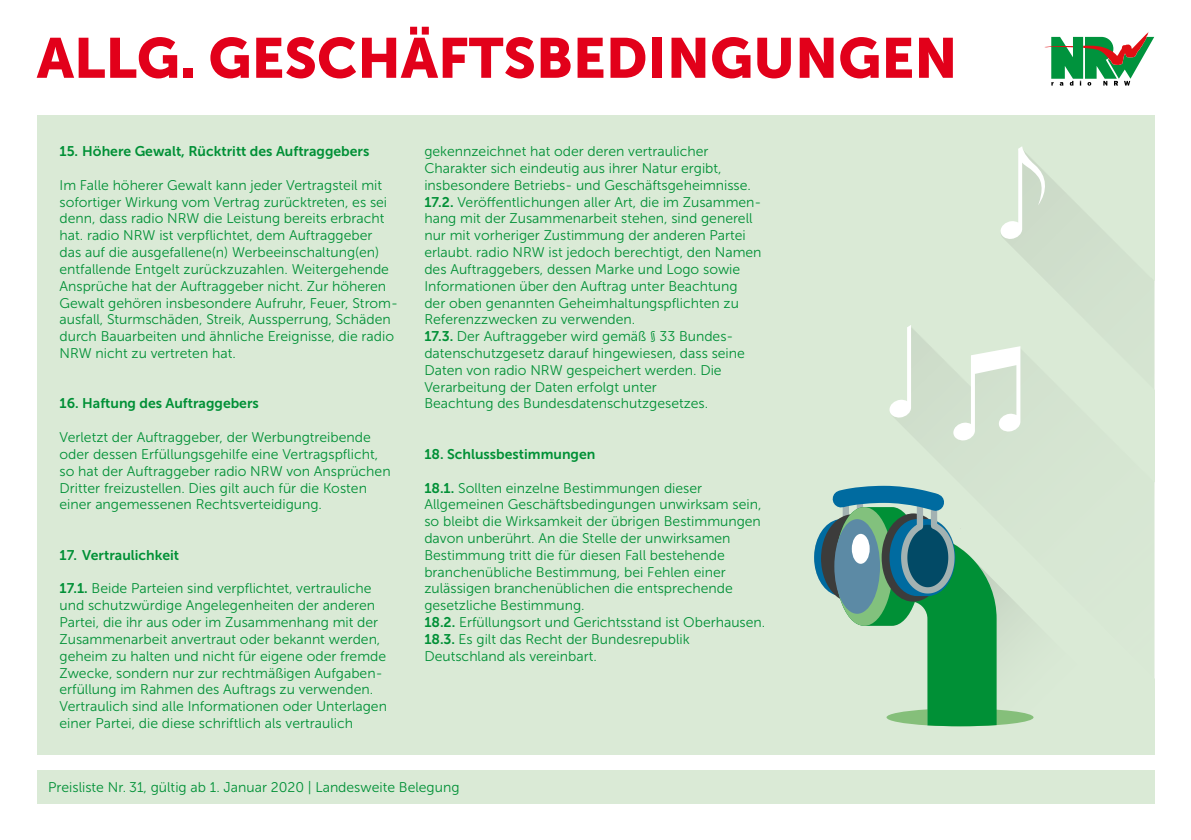
<style>
.page{position:relative;width:1191px;height:840px;background:#fff}
.page>*{position:absolute;margin:0;border:0;box-sizing:border-box;transform-origin:0 0}
.t1{font:56px "Museo Sans 900";color:#e2001a}
.t2{font:14px/16.8px "Museo Sans 300";color:#009036}
.t3{font:14px "Museo Sans 700";color:#009036}
.s1{font-family:"Museo Sans 700"}
</style>
<div class="page">
<svg style="left:1044px;top:32px;width:110px;height:54px"></svg>
<div style="left:37px;top:769px;width:1117px;height:33px;background:#daead6"></div>
<div style="left:37px;top:116px;width:1117px;height:638px;background:#daead6"></div>
<img style="left:1154px;top:280px;width:1px;height:109px">
<img style="left:1154px;top:482px;width:1px;height:196px">
<svg style="left:953px;top:346px;width:67px;height:94px"></svg>
<svg style="left:889px;top:325px;width:22px;height:93px"></svg>
<svg style="left:1000px;top:146px;width:48px;height:93px"></svg>
<svg style="left:814px;top:485px;width:219px;height:241px"></svg>
<h1 class="t1" style="left:37px;top:26px;width:922px">ALLG. GESCHÄFTSBEDINGUNGEN</h1>
<p class="t3" style="left:60px;top:143px;width:311px">15. Höhere Gewalt, Rücktritt des Auftraggebers</p>
<p class="t2" style="left:60px;top:176px;width:340px">Im Falle höherer Gewalt kann jeder Vertragsteil mit sofortiger Wirkung vom Vertrag zurücktreten, es sei denn, dass radio NRW die Leistung bereits erbracht hat. radio NRW ist verpflichtet, dem Auftraggeber<br>das auf die ausgefallene(n) Werbeeinschaltung(en) entfallende Entgelt zurückzuzahlen. Weitergehende Ansprüche hat der Auftraggeber nicht. Zur höheren Gewalt gehören insbesondere Aufruhr, Feuer, Strom&shy;ausfall, Sturmschäden, Streik, Aussperrung, Schäden durch Bauarbeiten und ähnliche Ereignisse, die radio NRW nicht zu vertreten hat.</p>
<p class="t3" style="left:60px;top:395px;width:201px">16. Haftung des Auftraggebers</p>
<p class="t2" style="left:60px;top:428px;width:332px">Verletzt der Auftraggeber, der Werbungtreibende oder dessen Erfüllungsgehilfe eine Vertragspflicht, so hat der Auftraggeber radio NRW von Ansprüchen Dritter freizustellen. Dies gilt auch für die Kosten einer angemessenen Rechtsverteidigung.</p>
<p class="t3" style="left:60px;top:547px;width:121px">17. Vertraulichkeit</p>
<p class="t2" style="left:60px;top:580px;width:329px"><span class="s1">17.1.</span> Beide Parteien sind verpflichtet, vertrauliche und schutzwürdige Angelegenheiten der anderen Partei, die ihr aus oder im Zusammenhang mit der Zusammen arbeit anvertraut oder bekannt werden, geheim zu halten und nicht für eigene oder fremde Zwecke, sondern nur zur rechtmäßigen Aufgaben&shy;erfüllung im Rahmen des Auftrags zu verwenden.<br>Vertraulich sind alle Informationen oder Unterlagen einer Partei, die diese schriftlich als vertraulich</p>
<p class="t2" style="left:424px;top:143px;width:339px">gekennzeichnet hat oder deren vertraulicher Charakter sich eindeutig aus ihrer Natur ergibt, insbesondere Betriebs- und Geschäftsgeheimnisse.<br><span class="s1">17.2.</span> Veröffentlichungen aller Art, die im Zusammen&shy;hang mit der Zusammenarbeit stehen, sind generell nur mit vorheriger Zustimmung der anderen Partei erlaubt. radio NRW ist jedoch berechtigt, den Namen des Auftraggebers, dessen Marke und Logo sowie Informationen über den Auftrag unter Beachtung der oben genannten Geheimhaltungspflichten zu Referenz zwecken zu verwenden.<br><span class="s1">17.3.</span> Der Auftraggeber wird gemäß § 33 Bundes&shy;datenschutzgesetz darauf hingewiesen, dass seine Daten von radio NRW gespeichert werden. Die Verarbeitung der Daten erfolgt unter<br>Beachtung des Bundesdatenschutzgesetzes.</p>
<p class="t3" style="left:424px;top:446px;width:172px">18. Schlussbestimmungen</p>
<p class="t2" style="left:424px;top:479px;width:342px"><span class="s1">18.1.</span> Sollten einzelne Bestimmungen dieser Allgemeinen Geschäftsbedingungen unwirksam sein, so bleibt die Wirksamkeit der übrigen Bestimmungen davon unberührt. An die Stelle der unwirksamen Bestimmung tritt die für diesen Fall bestehende branchenübliche Bestimmung, bei Fehlen einer zulässigen branchenüblichen die entsprechende gesetzliche Bestimmung.<br><span class="s1">18.2.</span> Erfüllungsort und Gerichtsstand ist Oberhausen.<br><span class="s1">18.3.</span> Es gilt das Recht der Bundesrepublik Deutschland als vereinbart.</p>
<p class="t2" style="left:48px;top:778px;width:413px">Preisliste Nr. 31, gültig ab 1. Januar 2020 | Landesweite Belegung</p>
</div>
